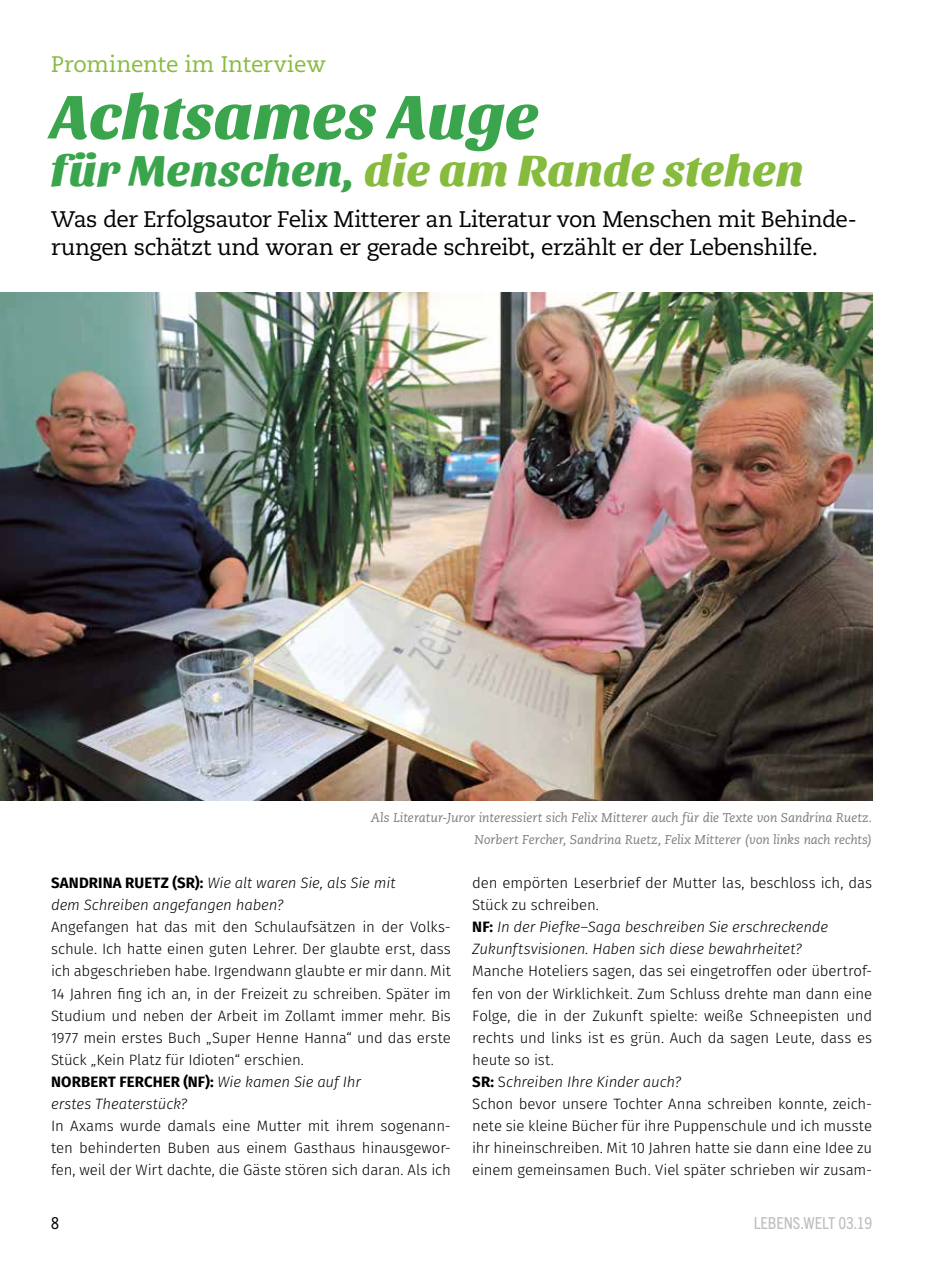
<style>
.page{position:relative;width:936px;height:1263px;background:#fff}
.page>*{position:absolute;margin:0;border:0;box-sizing:border-box;transform-origin:0 0}
.t1{font:italic 800 64.2px "Sansita";letter-spacing:.015em;color:#3ba54d}
.t2{font:italic 800 45px "Sansita";letter-spacing:.02em;color:#87bb3e}
.t3{font:22.5px/28.5px "Caecilia LT Pro 55 Roman";letter-spacing:-.025em;color:#000}
.t4{font:22.5px "Caecilia LT Pro 55 Roman";letter-spacing:-.005em;color:#87bb3e}
.t5{font:condensed 16.5px "Trade Gothic Next LT Pro";color:#bebdbc}
.t6{font:condensed 16.5px "Trade Gothic Next LT Pro";color:#000}
.t7{font:300 15px/22px "Fira Sans";letter-spacing:-.01em;color:#000}
.t8{font:italic 300 15px/22px "Fira Sans";letter-spacing:-.01em;color:#000}
.t9{font:italic 12.75px/22px "Caecilia LT Pro 56";letter-spacing:-.005em;color:#7f7c7a;text-align:right}
.s1{color:#3ba54d}
.s2{font-weight:700;font-style:normal}
.s3{font-weight:700}
.s4{font-style:italic}
.s5{font-style:normal}
</style>
<div class="page">
<img style="left:0;top:293px;width:872px;height:507px">
<h3 class="t4" style="left:51px;top:50px;width:276px">Prominente im Interview</h3>
<h1 class="t1" style="left:51px;top:78px;width:488px">Achtsames Auge</h1>
<h2 class="t2" style="left:51px;top:144px;width:753px"><span class="s1">für Menschen,</span> die am Rande stehen</h2>
<h3 class="t3" style="left:51px;top:204px;width:807px">Was der Erfolgsautor Felix Mitterer an Literatur von Menschen mit Behinde&shy;rungen schätzt und woran er gerade schreibt, erzählt er der Lebenshilfe.</h3>
<p class="t9" style="left:371px;top:806px;width:503px">Als Literatur-Juror interessiert sich Felix Mitterer auch für die Texte von Sandrina Ruetz.<br>Norbert Fercher, Sandrina Ruetz, Felix Mitterer (von links nach rechts)</p>
<p class="t8" style="left:51px;top:872px;width:346px"><span class="s2">SANDRINA RUETZ (SR):</span> Wie alt waren Sie, als Sie mit dem Schreiben angefangen haben?</p>
<p class="t7" style="left:51px;top:916px;width:401px">Angefangen hat das mit den Schulaufsätzen in der Volks&shy;schule. Ich hatte einen guten Lehrer. Der glaubte erst, dass ich abgeschrieben habe. Irgendwann glaubte er mir dann. Mit 14 Jahren fing ich an, in der Freizeit zu schreiben. Später im Studium und neben der Arbeit im Zollamt immer mehr. Bis 1977 mein erstes Buch „Super Henne Hanna“ und das erste Stück „Kein Platz für Idioten“ erschien.<br><span class="s3">NORBERT FERCHER (NF):</span> <span class="s4">Wie kamen Sie auf Ihr<br>erstes Theaterstück?</span></p>
<p class="t7" style="left:51px;top:1114px;width:401px;text-align:justify">In Axams wurde damals eine Mutter mit ihrem sogenann&shy;ten behinderten Buben aus einem Gasthaus hinausgewor&shy;fen, weil der Wirt dachte, die Gäste stören sich daran. Als ich</p>
<p class="t8" style="left:472px;top:872px;width:401px"><span class="s5">den empörten Leserbrief der Mutter las, beschloss ich, das Stück zu schreiben.<br></span><span class="s2">NF:</span> In der Piefke–Saga beschreiben Sie erschreckende Zukunftsvisionen. Haben sich diese bewahrheitet?</p>
<p class="t7" style="left:472px;top:960px;width:401px">Manche Hoteliers sagen, das sei eingetroffen oder übertrof&shy;fen von der Wirklichkeit. Zum Schluss drehte man dann eine Folge, die in der Zukunft spielte: weiße Schneepisten und rechts und links ist es grün. Auch da sagen Leute, dass es heute so ist.<br><span class="s3">SR:</span> S<span class="s4">chreiben Ihre Kinder auch?<br></span>Schon bevor unsere Tochter Anna schreiben konnte, zeich&shy;nete sie kleine Bücher für ihre Puppenschule und ich musste ihr hineinschreiben. Mit 10 Jahren hatte sie dann eine Idee zu einem gemeinsamen Buch. Viel später schrieben wir zusam-</p>
<p class="t6" style="left:51px;top:1212px;width:9px">8</p>
<p class="t5" style="left:753px;top:1212px;width:120px">LEBENS.WELT 03.19</p>
</div>
